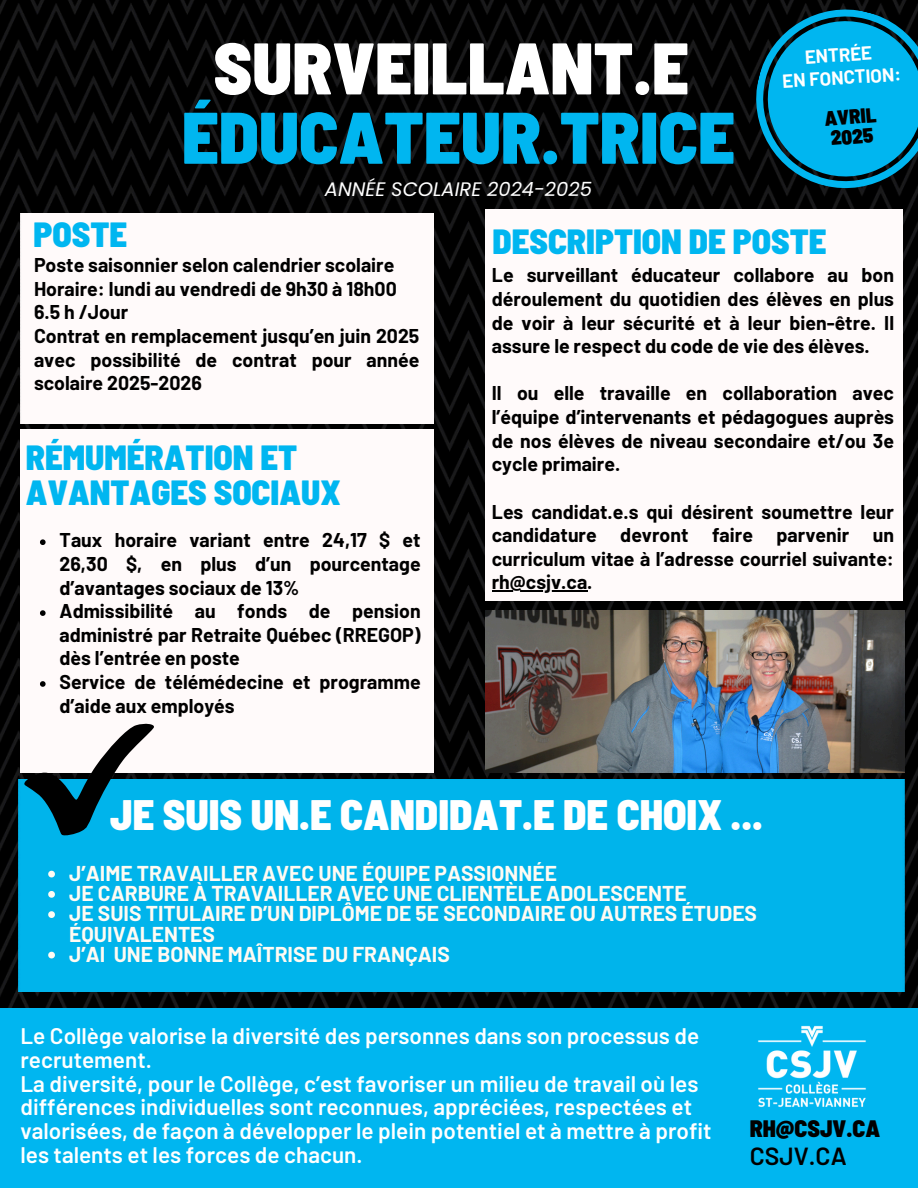
<style>
.page{position:relative;width:918px;height:1188px;background:#fff}
.page>*{position:absolute;margin:0;border:0;box-sizing:border-box;transform-origin:0 0}
.t1{font:900 semi-condensed 72.9px/69.3px "Barlow";color:#00b6f0;text-align:center}
.t2{font:900 semi-condensed 42.45px "Barlow";color:#fff}
.t3{font:900 semi-condensed 34.95px/34.8px "Barlow";color:#00b6f0}
.t4{font:600 24.75px "Barlow";color:#000}
.t5{font:900 semi-condensed 23.7px "Barlow";color:#000}
.t6{font:600 22.5px/23.7px "Barlow";color:#fff}
.t7{font:700 21px/20.2px "Barlow";color:#fffbf3}
.t8{font:900 semi-condensed 20.55px/19.5px "Barlow";color:#000}
.t9{font:700 19.5px/23.7px "Barlow";color:#000;text-align:justify}
.t10{font:italic 19.5px "Poppins";color:#fff}
.t11{font:700 18.6px "Barlow";color:#fff}
.s1{color:#fff}
</style>
<div class="page">
<img style="left:0;top:0;width:918px;height:1008px">
<div style="left:0;top:1008px;width:918px;height:180px;background:#00b6f0"></div>
<img style="left:724px;top:991px;width:176px;height:116px">
<img style="left:20px;top:213px;width:413px;height:210px">
<img style="left:485px;top:210px;width:418px;height:390px">
<svg style="left:737px;top:0;width:181px;height:207px;background:#026c8e"></svg>
<img style="left:20px;top:430px;width:413px;height:343px">
<div style="left:18px;top:780px;width:887px;height:211px;background:#00b4eb"></div>
<img style="left:485px;top:610px;width:419px;height:163px">
<svg style="left:21px;top:723px;width:134px;height:113px"></svg>
<hr style="left:492px;top:591px;width:95px;height:1px;background:#000">
<svg style="left:40px;top:539px;width:6px;height:6px"></svg>
<svg style="left:40px;top:610px;width:6px;height:6px"></svg>
<svg style="left:40px;top:681px;width:6px;height:6px"></svg>
<svg style="left:48px;top:871px;width:7px;height:6px"></svg>
<svg style="left:48px;top:891px;width:7px;height:7px"></svg>
<svg style="left:48px;top:911px;width:7px;height:7px"></svg>
<svg style="left:48px;top:952px;width:7px;height:6px"></svg>
<p class="t3" style="left:34px;top:215px;width:95px">POSTE</p>
<h1 class="t1" style="left:182px;top:31px;width:555px"><span class="s1">SURVEILLANT.E<br></span>ÉDUCATEUR.TRICE</h1>
<h3 class="t10" style="left:325px;top:175px;width:269px">ANNÉE SCOLAIRE 2024-2025</h3>
<p class="t11" style="left:804px;top:45px;width:69px;rotate:-4deg">ENTRÉE</p>
<p class="t11" style="left:782px;top:70px;width:120px;rotate:-4deg">EN FONCTION:</p>
<p class="t8" style="left:824px;top:109px;width:53px;rotate:-5deg">AVRIL<br>2025</p>
<p class="t3" style="left:492px;top:223px;width:336px">DESCRIPTION DE POSTE</p>
<h6 class="t9" style="left:34px;top:252px;width:362px">Poste saisonnier selon calendrier scolaire</h6>
<p class="t9" style="left:34px;top:276px;width:364px">Horaire: lundi au vendredi de 9h30 à 18h00</p>
<p class="t9" style="left:34px;top:300px;width:96px">6.5 h /Jour</p>
<h3 class="t9" style="left:34px;top:323px;width:387px">Contrat en remplacement jusqu’en juin 2025 avec possibilité de contrat pour année scolaire 2025-2026</h3>
<p class="t3" style="left:26px;top:439px;width:316px">RÉMUMÉRATION ET<br>AVANTAGES SOCIAUX</p>
<p class="t9" style="left:60px;top:528px;width:363px">Taux horaire variant entre 24,17 $ et 26,30 $, en plus d’un pourcentage d’avantages sociaux de 13%</p>
<p class="t9" style="left:60px;top:599px;width:363px">Admissibilité au fonds de pension administré par Retraite Québec (RREGOP) dès l’entrée en poste</p>
<p class="t9" style="left:60px;top:669px;width:363px">Service de télémédecine et programme d’aide aux employés</p>
<p class="t9" style="left:492px;top:263px;width:404px">Le surveillant éducateur collabore au bon déroulement du quotidien des élèves en plus de voir à leur sécurité et à leur bien-être. Il assure le respect du code de vie des élèves.</p>
<p class="t9" style="left:492px;top:381px;width:404px">Il ou elle travaille en collaboration avec l’équipe d’intervenants et pédagogues auprès de nos élèves de niveau secondaire et/ou 3e cycle primaire.</p>
<p class="t9" style="left:492px;top:499px;width:404px">Les candidat.e.s qui désirent soumettre leur candidature devront faire parvenir un curriculum vitae à l’adresse courriel suivante:</p>
<p class="t9" style="left:492px;top:570px;width:102px">rh@csjv.ca.</p>
<p class="t2" style="left:110px;top:787px;width:654px">JE SUIS UN.E CANDIDAT.E DE CHOIX ...</p>
<p class="t7" style="left:69px;top:862px;width:489px">J’AIME TRAVAILLER AVEC UNE ÉQUIPE PASSIONNÉE</p>
<p class="t7" style="left:69px;top:883px;width:619px">JE CARBURE À TRAVAILLER AVEC UNE CLIENTÈLE ADOLESCENTE</p>
<h2 class="t7" style="left:69px;top:903px;width:689px">JE SUIS TITULAIRE D’UN DIPLÔME DE 5E SECONDAIRE OU AUTRES ÉTUDES<br>ÉQUIVALENTES</h2>
<p class="t7" style="left:69px;top:943px;width:382px">J’AI UNE BONNE MAÎTRISE DU FRANÇAIS</p>
<p class="t6" style="left:20px;top:1024px;width:693px">Le Collège valorise la diversité des personnes dans son processus de recrutement.<br>La diversité, pour le Collège, c’est favoriser un milieu de travail où les différences individuelles sont reconnues, appréciées, respectées et valorisées, de façon à développer le plein potentiel et à mettre à profit les talents et les forces de chacun.</p>
<p class="t5" style="left:750px;top:1113px;width:132px">RH@CSJV.CA</p>
<h3 class="t4" style="left:750px;top:1140px;width:98px">CSJV.CA</h3>
</div>
